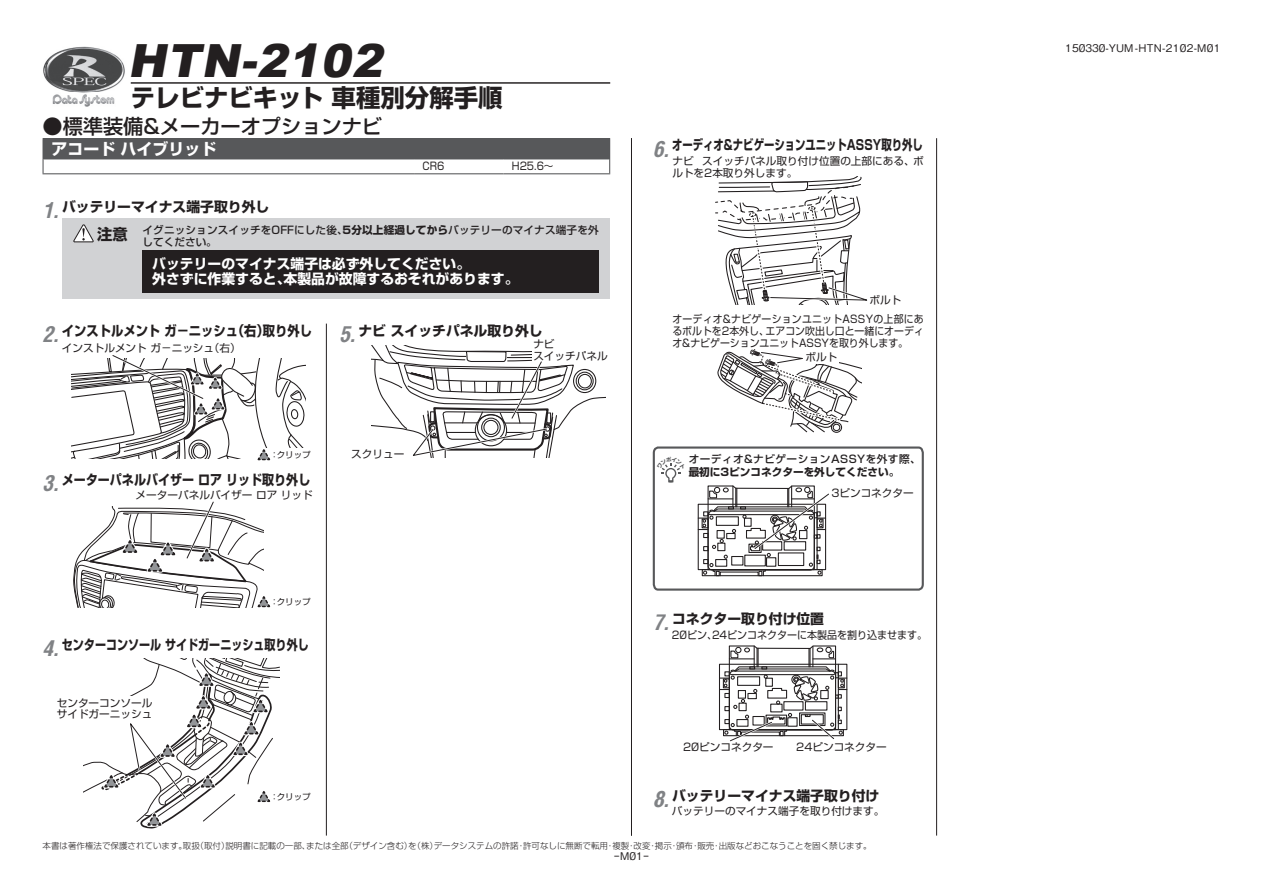
<style>
.page{position:relative;width:1263px;height:893px;background:#fff}
.page>*{position:absolute;margin:0;border:0;box-sizing:border-box;transform-origin:0 0}
.t1{font:italic 900 45.75px "Arial";color:#231f20}
.t2{font:700 24.45px "Shin Go Pro";color:#231f20}
.t3{font:italic 700 condensed 21.3px "Arena";color:#808285}
.t4{font:500 20.25px "Shin Go Pro";color:#231f20}
.t5{font:700 15.9px "Shin Go Pro";color:#fff}
.t6{font:700 15.3px "Shin Go Pro";color:#231f20}
.t7{font:700 13.8px "Shin Go Pro";color:#231f20}
.t8{font:700 13.8px/14.9px "Shin Go Pro";color:#fff}
.t9{font:700 13.8px "Shin Go Pro";color:#231f20;scale:.75 1}
.t10{font:700 13.8px "Shin Go Pro";color:#231f20;scale:.8 1}
.t11{font:700 13.8px "Shin Go Pro";color:#231f20;scale:.89 1}
.t12{font:700 13.8px "Shin Go Pro";color:#231f20;scale:.87 1}
.t13{font:10.65px/11.7px "Shin Go Pro";color:#231f20}
.t14{font:500 10.65px "Shin Go Pro";letter-spacing:.01em;color:#231f20}
.t15{font:10.65px/11.7px "Shin Go Pro";letter-spacing:.025em;color:#231f20;text-align:right;scale:.93 1}
.t16{font:10.65px/11.7px "Shin Go Pro";color:#231f20;scale:.93 1}
.t17{font:10.65px "Shin Go Pro";color:#231f20;scale:.94 1}
.t18{font:500 10.65px "Gothic BBB Pro";color:#231f20}
.t19{font:500 10.65px "Shin Go Pro";letter-spacing:.045em;color:#231f20}
.t20{font:700 10.65px "Shin Go Pro";color:#231f20}
.t21{font:10.65px "Shin Go Pro";color:#231f20;scale:.9 1}
.t22{font:500 10.65px "Gothic BBB Pro";color:#231f20;scale:2 1}
.t23{font:300 8.55px "Shin Go Pro";color:#231f20}
.t24{font:8.55px "Shin Go Pro";color:#231f20}
.s1{font-weight:700}
</style>
<div class="page">
<hr style="left:631px;top:138px;width:1px;height:698px;background:#231f20">
<div style="left:43px;top:139px;width:567px;height:20px;background:#57585a"></div>
<hr style="left:43px;top:138px;width:371px;height:1px;background:#57585a">
<hr style="left:414px;top:138px;width:89px;height:1px;background:#57585a">
<hr style="left:503px;top:138px;width:107px;height:1px;background:#57585a">
<svg style="left:43px;top:159px;width:1px;height:14px"></svg>
<svg style="left:609px;top:159px;width:1px;height:14px"></svg>
<hr style="left:43px;top:173px;width:371px;height:1px;background:#57585a">
<hr style="left:503px;top:173px;width:107px;height:1px;background:#57585a">
<hr style="left:414px;top:173px;width:89px;height:1px;background:#57585a">
<hr style="left:326px;top:324px;width:1px;height:512px;background:#231f20">
<hr style="left:936px;top:138px;width:1px;height:698px;background:#231f20">
<div style="left:62px;top:218px;width:548px;height:81px;background:#d1d2d4"></div>
<div style="left:142px;top:250px;width:457px;height:43px;background:#231f20"></div>
<svg style="left:72px;top:355px;width:234px;height:105px"></svg>
<svg style="left:73px;top:501px;width:197px;height:107px"></svg>
<svg style="left:84px;top:658px;width:196px;height:171px"></svg>
<svg style="left:371px;top:346px;width:234px;height:112px"></svg>
<svg style="left:715px;top:176px;width:153px;height:128px"></svg>
<svg style="left:717px;top:349px;width:145px;height:84px"></svg>
<svg style="left:719px;top:645px;width:128px;height:97px"></svg>
<hr style="left:131px;top:82px;width:479px;height:2px;background:#231f20">
<img style="left:43px;top:46px;width:82px;height:54px">
<img style="left:53px;top:93px;width:62px;height:14px">
<svg style="left:652px;top:446px;width:272px;height:145px"></svg>
<h1 class="t1" style="left:240px;top:28px;width:154px">-2102</h1>
<h1 class="t1" style="left:128px;top:28px;width:124px">HTN</h1>
<h2 class="t2" style="left:131px;top:78px;width:373px">テレビナビキット車種別分解手順</h2>
<h3 class="t4" style="left:43px;top:110px;width:341px">●標準装備&amp;メーカーオプションナビ</h3>
<h3 class="t5" style="left:52px;top:136px;width:166px">アコードハイブリッド</h3>
<p class="t7" style="left:62px;top:195px;width:209px">バッテリーマイナス端子取り外し</p>
<h3 class="t3" style="left:43px;top:197px;width:18px">1.</h3>
<p class="t21" style="left:423px;top:158px;width:26px">CR6</p>
<p class="t21" style="left:512px;top:158px;width:48px">H25.6~</p>
<h3 class="t6" style="left:97px;top:222px;width:32px">注意</h3>
<p class="t14" style="left:142px;top:221px;width:458px">イグニッションスイッチをOFFにした後 <span class="s1">5</span>、<span class="s1">分以上経過してから</span>バッテリーのマイナス端子を外</p>
<p class="t8" style="left:284px;top:255px;width:236px;text-indent:-131px">バッテリーのマイナス端子は必ず外してください。<br>本製品が故障するおそれがあります。</p>
<p class="t14" style="left:142px;top:234px;width:76px">してください。</p>
<p class="t8" style="left:152px;top:270px;width:140px">外さずに作業すると、</p>
<p class="t11" style="left:232px;top:320px;width:91px">（右取り外し</p>
<p class="t11" style="left:62px;top:320px;width:200px">インストルメントガ－ニッシュ</p>
<p class="t11" style="left:257px;top:320px;width:15px">）</p>
<h3 class="t3" style="left:43px;top:321px;width:18px">2.</h3>
<p class="t13" style="left:209px;top:341px;width:33px">（右(</p>
<p class="t13" style="left:62px;top:341px;width:154px">インストルメントガ－ニッシュ</p>
<p class="t7" style="left:358px;top:320px;width:186px">ナビスイッチパネル取り外し</p>
<h3 class="t3" style="left:339px;top:321px;width:18px">5.</h3>
<p class="t13" style="left:533px;top:337px;width:76px">ナビ<br>スイッチパネル</p>
<p class="t24" style="left:277px;top:448px;width:36px">クリップ</p>
<p class="t24" style="left:270px;top:448px;width:10px">：</p>
<p class="t12" style="left:62px;top:469px;width:287px">メーターパネルバイザーロアリッド取り外し</p>
<h3 class="t3" style="left:43px;top:470px;width:18px">3.</h3>
<p class="t13" style="left:136px;top:488px;width:179px">メーターパネルバイザーロアリッド</p>
<p class="t13" style="left:351px;top:446px;width:55px">スクリュー</p>
<p class="t24" style="left:277px;top:595px;width:36px">クリップ</p>
<p class="t24" style="left:270px;top:595px;width:10px">：</p>
<h3 class="t3" style="left:43px;top:635px;width:18px">4.</h3>
<p class="t10" style="left:62px;top:634px;width:310px">センターコンソールサイドガーニッシュ取り外し</p>
<p class="t13" style="left:57px;top:695px;width:97px">センターコンソールサイドガーニッシュ</p>
<p class="t24" style="left:277px;top:789px;width:36px">クリップ</p>
<p class="t24" style="left:270px;top:789px;width:10px">：</p>
<h3 class="t3" style="left:653px;top:136px;width:18px">6.</h3>
<p class="t9" style="left:672px;top:134px;width:336px">オーディオ&amp;ナビゲーションユニットASSY取り外し</p>
<p class="t13" style="left:672px;top:154px;width:126px">ナビ<br>ルトを2本取り外します。</p>
<p class="t13" style="left:702px;top:154px;width:223px">スイッチパネル取り付け位置の上部にある、ボ</p>
<p class="t13" style="left:869px;top:293px;width:33px">ボルト</p>
<p class="t15" style="left:672px;top:312px;width:272px">オーディオ&amp;ナビゲーションユニットASSYの上部にあエアコン吹出し口と一緒にオーディ</p>
<p class="t16" style="left:672px;top:324px;width:255px">るボルトを2本外し、<br>オ&amp;ナビゲーションユニットASSYを取り外します。</p>
<p class="t13" style="left:806px;top:350px;width:33px">ボルト</p>
<p class="t19" style="left:689px;top:450px;width:234px">オーディオ&amp;ナビゲーションASSYを外す際、</p>
<p class="t20" style="left:689px;top:463px;width:212px">最初に3ピンコネクターを外してください。</p>
<p class="t13" style="left:831px;top:486px;width:84px">3ピンコネクター</p>
<p class="t7" style="left:672px;top:608px;width:154px">コネクター取り付け位置</p>
<h3 class="t3" style="left:653px;top:609px;width:18px">7.</h3>
<p class="t17" style="left:672px;top:626px;width:50px">20ピン、</p>
<p class="t17" style="left:712px;top:626px;width:230px">24ピンコネクターに本製品を割り込ませます。</p>
<p class="t13" style="left:683px;top:740px;width:92px">20ピンコネクター</p>
<p class="t13" style="left:796px;top:740px;width:92px">24ピンコネクター</p>
<p class="t7" style="left:672px;top:784px;width:209px">バッテリーマイナス端子取り付け</p>
<h3 class="t3" style="left:653px;top:786px;width:18px">8.</h3>
<p class="t13" style="left:672px;top:804px;width:214px">バッテリーのマイナス端子を取り付けます。</p>
<p class="t23" style="left:344px;top:839px;width:95px">（デザイン含む （を） 株）</p>
<p class="t23" style="left:196px;top:839px;width:36px">（取付）</p>
<p class="t23" style="left:434px;top:839px;width:87px">データシステムの許諾</p>
<p class="t23" style="left:523px;top:839px;width:87px">許可なしに無断で転用</p>
<p class="t23" style="left:676px;top:839px;width:19px">頒布</p>
<p class="t23" style="left:43px;top:839px;width:146px">本書は著作権法で保護されています。</p>
<p class="t23" style="left:719px;top:839px;width:155px">出版などおこなうことを固く禁じます。</p>
<p class="t23" style="left:225px;top:839px;width:87px">説明書に記載の一部、</p>
<p class="t23" style="left:183px;top:839px;width:19px">取扱</p>
<p class="t23" style="left:306px;top:839px;width:44px">または全部</p>
<p class="t23" style="left:612px;top:839px;width:19px">複製</p>
<p class="t23" style="left:634px;top:839px;width:19px">改変</p>
<p class="t23" style="left:655px;top:839px;width:19px">掲示</p>
<p class="t23" style="left:697px;top:839px;width:19px">販売</p>
<p class="t23" style="left:517px;top:839px;width:10px">・</p>
<p class="t23" style="left:606px;top:839px;width:10px">・</p>
<p class="t23" style="left:627px;top:839px;width:10px">・</p>
<p class="t23" style="left:648px;top:839px;width:10px">・</p>
<p class="t23" style="left:670px;top:839px;width:10px">・</p>
<p class="t23" style="left:691px;top:839px;width:10px">・</p>
<p class="t23" style="left:712px;top:839px;width:10px">・</p>
<p class="t22" style="left:613px;top:847px;width:20px">-M01-</p>
<p class="t18" style="left:1065px;top:39px;width:157px">150330-YUM-HTN-2102-M01</p>
</div>
